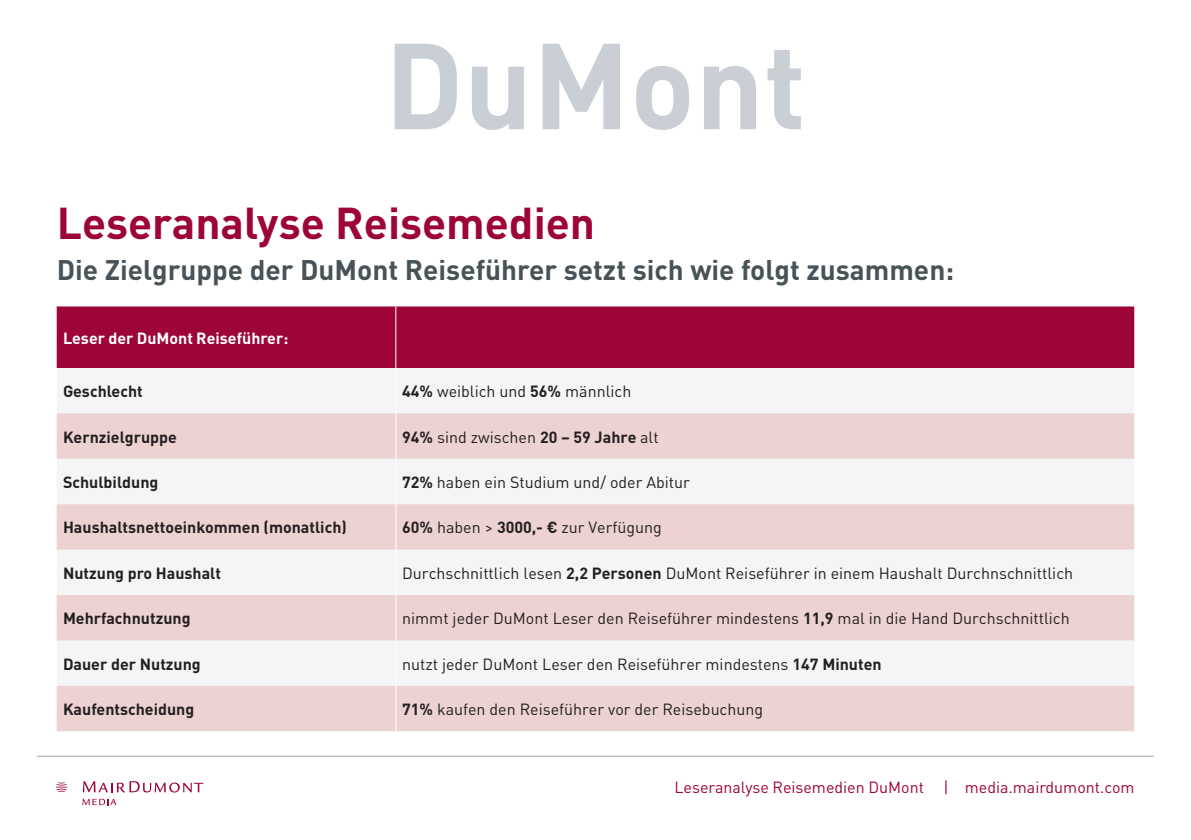
<style>
.page{position:relative;width:1191px;height:840px;background:#fff}
.page>*{position:absolute;margin:0;border:0;box-sizing:border-box;transform-origin:0 0}
.t1{font:700 120px "DIN";color:#c9cfd4}
.t2{font:700 44px "DIN";color:#9d053a}
.t3{font:700 28px "DIN";color:#475359}
.t4{font:16px "DIN";color:#231f20}
.t5{font:700 16px "DIN";color:#231f20}
.t6{font:16px "DIN";color:#9d053a}
.t7{font:700 16px "DIN";color:#fff}
.s1{font-weight:700}
</style>
<div class="page">
<hr style="left:37px;top:755px;width:1117px;height:1px;background:#9aa4ab">
<svg style="left:83px;top:781px;width:120px;height:11px"></svg>
<svg style="left:56px;top:782px;width:11px;height:9px"></svg>
<svg style="left:82px;top:798px;width:34px;height:6px"></svg>
<div style="left:57px;top:306px;width:1077px;height:62px;background:#9d053a"></div>
<div style="left:57px;top:368px;width:1077px;height:45px;background:#f3f5f6"></div>
<svg style="left:57px;top:413px;width:1077px;height:317px;fill:#edd2d2"></svg>
<hr style="left:395px;top:306px;width:1px;height:62px;background:#fff">
<hr style="left:395px;top:368px;width:1px;height:45px;background:#fff">
<hr style="left:395px;top:413px;width:1px;height:45px;background:#fff">
<hr style="left:395px;top:458px;width:1px;height:46px;background:#fff">
<hr style="left:395px;top:504px;width:1px;height:45px;background:#fff">
<hr style="left:395px;top:549px;width:1px;height:45px;background:#fff">
<hr style="left:395px;top:594px;width:1px;height:46px;background:#fff">
<hr style="left:395px;top:640px;width:1px;height:45px;background:#fff">
<hr style="left:395px;top:685px;width:1px;height:45px;background:#fff">
<h1 class="t1" style="left:385px;top:7px;width:423px">DuMont</h1>
<h2 class="t2" style="left:57px;top:195px;width:540px">Leseranalyse Reisemedien</h2>
<h3 class="t3" style="left:57px;top:251px;width:898px">Die Zielgruppe der DuMont Reiseführer setzt sich wie folgt zusammen:</h3>
<p class="t7" style="left:63px;top:327px;width:227px">Leser der DuMont Reiseführer:</p>
<p class="t5" style="left:63px;top:380px;width:81px">Geschlecht</p>
<p class="t5" style="left:63px;top:426px;width:115px">Kernzielgruppe</p>
<p class="t5" style="left:63px;top:471px;width:97px">Schulbildung</p>
<p class="t5" style="left:63px;top:517px;width:285px">Haushaltsnettoeinkommen (monatlich)</p>
<p class="t5" style="left:63px;top:562px;width:160px">Nutzung pro Haushalt</p>
<p class="t5" style="left:63px;top:607px;width:129px">Mehrfachnutzung</p>
<p class="t5" style="left:63px;top:653px;width:139px">Dauer der Nutzung</p>
<p class="t5" style="left:63px;top:698px;width:133px">Kaufentscheidung</p>
<p class="t4" style="left:402px;top:380px;width:231px"><span class="s1">44%</span> weiblich und <span class="s1">56%</span> männlich</p>
<p class="t4" style="left:402px;top:426px;width:258px"><span class="s1">94%</span> sind zwischen <span class="s1">20 – 59 Jahre</span> alt</p>
<p class="t4" style="left:402px;top:471px;width:289px"><span class="s1">72%</span> haben ein Studium und/ oder Abitur</p>
<p class="t4" style="left:402px;top:517px;width:261px"><span class="s1">60%</span> haben &gt; <span class="s1">3000,- €</span> zur Verfügung</p>
<p class="t4" style="left:402px;top:562px;width:672px">Durchschnittlich lesen <span class="s1">2,2 Personen</span> DuMont Reiseführer in einem Haushalt Durchnschnittlich</p>
<p class="t4" style="left:402px;top:607px;width:669px">nimmt jeder DuMont Leser den Reiseführer mindestens <span class="s1">11,9</span> mal in die Hand Durchschnittlich</p>
<p class="t4" style="left:402px;top:653px;width:481px">nutzt jeder DuMont Leser den Reiseführer mindestens <span class="s1">147 Minuten</span></p>
<p class="t4" style="left:402px;top:698px;width:362px"><span class="s1">71%</span> kaufen den Reiseführer vor der Reisebuchung</p>
<p class="t6" style="left:674px;top:776px;width:461px">Leseranalyse Reisemedien DuMont | media.mairdumont.com</p>
</div>
